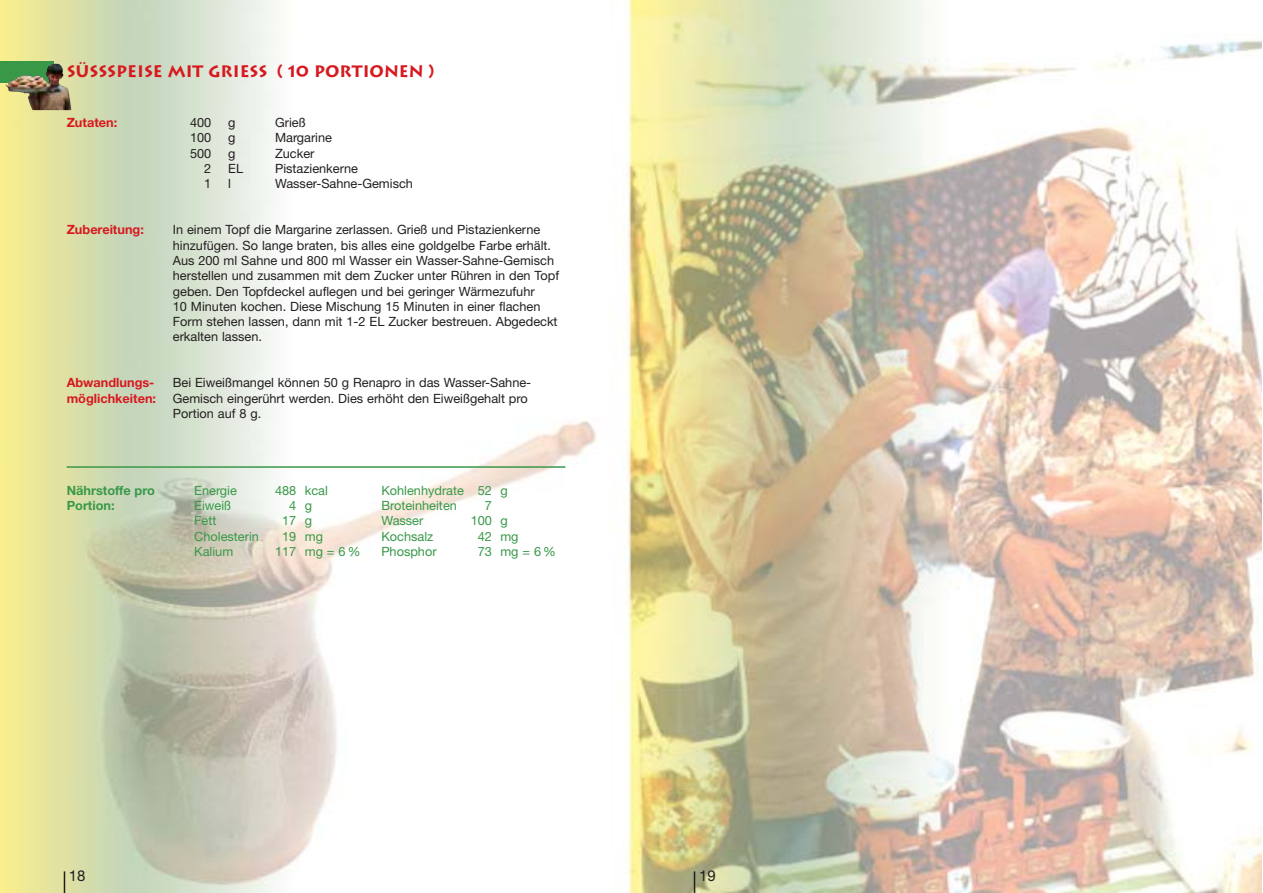
<style>
.page{position:relative;width:1263px;height:893px;background:#fff}
.page>*{position:absolute;margin:0;border:0;box-sizing:border-box;transform-origin:0 0}
.t1{font:700 16.5px "Lithos";color:#d7191f}
.t2{font:15px "Helvetica Neue";color:#231f1f}
.t3{font:12.75px/15.3px "Helvetica Neue";color:#231f1f}
.t4{font:12.75px "Helvetica Neue";color:#389848}
.t5{font:700 12.75px "Helvetica Neue";color:#d7191f}
.t6{font:700 12.75px "Helvetica Neue";color:#389848}
</style>
<div class="page">
<img style="left:0;top:0;width:1262px;height:892px">
<div style="left:0;top:61px;width:54px;height:22px;background:#389848"></div>
<svg style="left:64px;top:871px;width:1px;height:21px"></svg>
<svg style="left:694px;top:871px;width:1px;height:21px"></svg>
<hr style="left:67px;top:466px;width:498px;height:2px;background:#389848">
<img style="left:6px;top:63px;width:65px;height:47px">
<p class="t1" style="left:67px;top:61px;width:369px">SÜSSSPEISE MIT GRIESS ( 10 PORTIONEN )</p>
<p class="t5" style="left:67px;top:118px;width:52px">Zutaten:</p>
<p class="t3" style="left:190px;top:116px;width:23px">400</p>
<p class="t3" style="left:228px;top:116px;width:9px">g</p>
<p class="t3" style="left:275px;top:116px;width:32px">Grieß</p>
<p class="t3" style="left:190px;top:131px;width:23px">100</p>
<p class="t3" style="left:228px;top:131px;width:9px">g</p>
<p class="t3" style="left:275px;top:131px;width:59px">Margarine</p>
<p class="t3" style="left:190px;top:147px;width:23px">500</p>
<p class="t3" style="left:228px;top:147px;width:9px">g</p>
<p class="t3" style="left:275px;top:147px;width:41px">Zucker</p>
<p class="t3" style="left:204px;top:162px;width:9px">2</p>
<p class="t3" style="left:228px;top:162px;width:16px">EL</p>
<p class="t3" style="left:275px;top:162px;width:85px">Pistazienkerne</p>
<p class="t3" style="left:204px;top:177px;width:9px">1</p>
<p class="t3" style="left:228px;top:177px;width:4px">l</p>
<p class="t3" style="left:275px;top:177px;width:139px">Wasser-Sahne-Gemisch</p>
<p class="t5" style="left:67px;top:225px;width:79px">Zubereitung:</p>
<p class="t3" style="left:173px;top:223px;width:388px">In einem Topf die Margarine zerlassen. Grieß und Pistazienkerne hinzufügen. So lange braten, bis alles eine goldgelbe Farbe erhält.<br>Aus 200 ml Sahne und 800 ml Wasser ein Wasser-Sahne-Gemisch herstellen und zusammen mit dem Zucker unter Rühren in den Topf geben. Den Topfdeckel auflegen und bei geringer Wärmezufuhr<br>10 Minuten kochen. Diese Mischung 15 Minuten in einer flachen Form stehen lassen, dann mit 1-2 EL Zucker bestreuen. Abgedeckt erkalten lassen.</p>
<p class="t5" style="left:67px;top:378px;width:89px">Abwandlungs-</p>
<p class="t3" style="left:173px;top:376px;width:360px">Bei Eiweißmangel können 50 g Renapro in das Wasser-Sahne-</p>
<p class="t5" style="left:67px;top:393px;width:91px">möglichkeiten:</p>
<p class="t3" style="left:173px;top:392px;width:356px">Gemisch eingerührt werden. Dies erhöht den Eiweißgehalt pro<br>Portion auf 8 g.</p>
<p class="t6" style="left:67px;top:485px;width:90px">Nährstoffe pro</p>
<p class="t4" style="left:194px;top:485px;width:44px">Energie</p>
<p class="t4" style="left:275px;top:485px;width:54px">488 kcal</p>
<p class="t4" style="left:381px;top:485px;width:128px">Kohlenhydrate 52 g</p>
<p class="t6" style="left:67px;top:500px;width:49px">Portion:</p>
<p class="t4" style="left:194px;top:500px;width:39px">Eiweiß</p>
<p class="t4" style="left:289px;top:500px;width:24px">4 g</p>
<p class="t4" style="left:381px;top:500px;width:77px">Broteinheiten</p>
<p class="t4" style="left:485px;top:500px;width:9px">7</p>
<p class="t4" style="left:194px;top:516px;width:24px">Fett</p>
<p class="t4" style="left:282px;top:516px;width:31px">17 g</p>
<p class="t4" style="left:381px;top:516px;width:44px">Wasser</p>
<p class="t4" style="left:471px;top:516px;width:39px">100 g</p>
<p class="t4" style="left:194px;top:531px;width:66px">Cholesterin</p>
<p class="t4" style="left:282px;top:531px;width:42px">19 mg</p>
<p class="t4" style="left:381px;top:531px;width:53px">Kochsalz</p>
<p class="t4" style="left:478px;top:531px;width:42px">42 mg</p>
<p class="t4" style="left:194px;top:546px;width:40px">Kalium</p>
<p class="t4" style="left:275px;top:546px;width:87px">117 mg = 6 %</p>
<p class="t4" style="left:381px;top:546px;width:57px">Phosphor</p>
<p class="t4" style="left:478px;top:546px;width:80px">73 mg = 6%</p>
<p class="t2" style="left:69px;top:870px;width:18px">18</p>
<p class="t2" style="left:699px;top:870px;width:18px">19</p>
</div>
